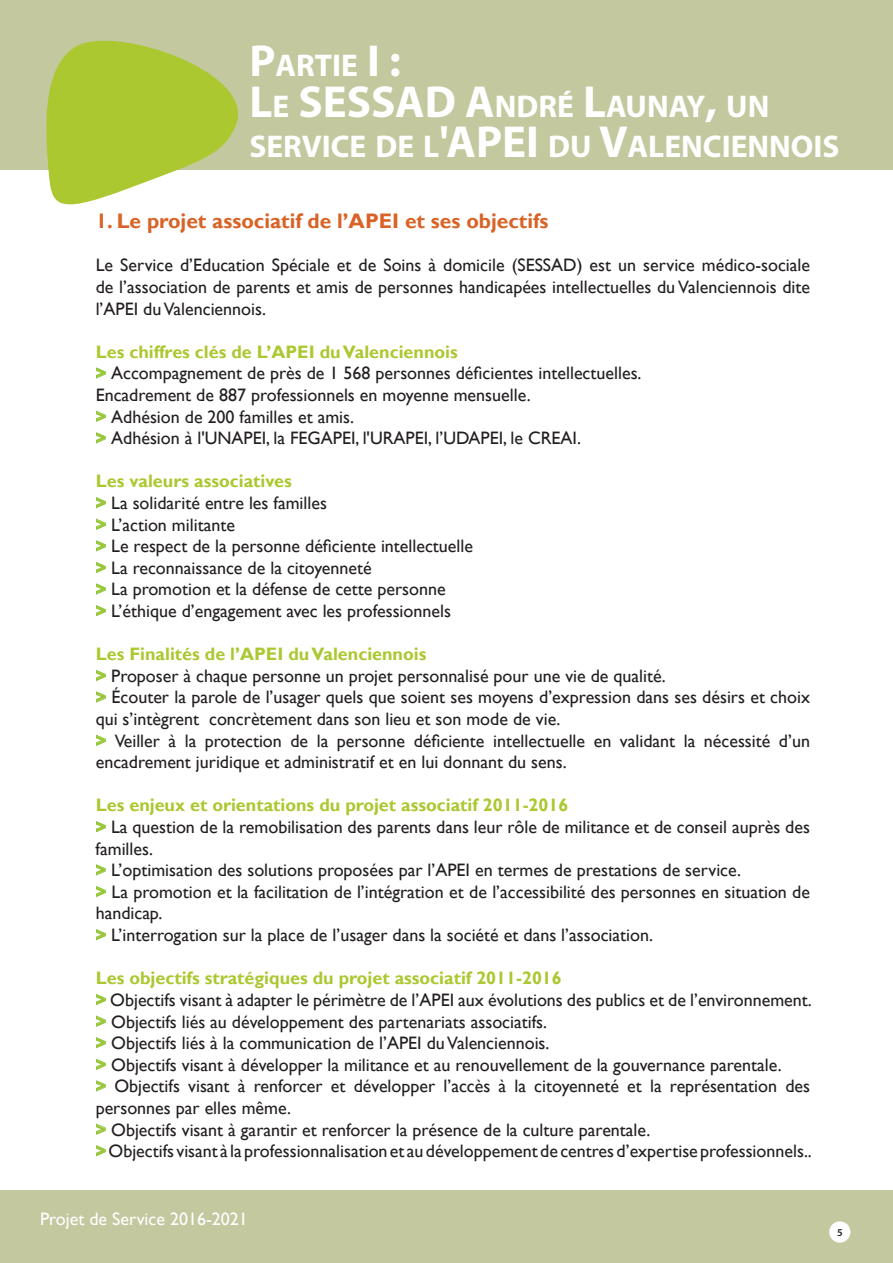
<style>
.page{position:relative;width:893px;height:1263px;background:#fff}
.page>*{position:absolute;margin:0;border:0;box-sizing:border-box;transform-origin:0 0}
.t1{font:700 31.5px/40.5px "Myriad Pro";color:#fff}
.t2{font:700 21px "Gill Sans";color:#d96326}
.t3{font:18px/21.6px "Gill Sans";color:#231f20}
.t4{font:18px "Gill Sans";color:#fff}
.t5{font:600 10.5px "Myriad Pro";color:#231f20}
.s1{font-size:45px}
.s2{font-weight:700;color:#abc831}
</style>
<div class="page">
<div style="left:0;top:0;width:893px;height:170px;background:#c3c89f"></div>
<svg style="left:46px;top:40px;width:193px;height:165px;fill:#abc831"></svg>
<div style="left:0;top:1191px;width:893px;height:72px;background:#c3c89f"></div>
<div style="left:829px;top:1221px;width:21px;height:21px;background:#fff;border-radius:50%"></div>
<svg style="left:96px;top:367px;width:10px;height:12px"></svg>
<svg style="left:96px;top:411px;width:10px;height:11px"></svg>
<svg style="left:96px;top:432px;width:10px;height:11px"></svg>
<svg style="left:96px;top:497px;width:10px;height:11px"></svg>
<svg style="left:96px;top:519px;width:10px;height:11px"></svg>
<svg style="left:96px;top:540px;width:10px;height:11px"></svg>
<svg style="left:96px;top:562px;width:10px;height:11px"></svg>
<svg style="left:96px;top:583px;width:10px;height:12px"></svg>
<svg style="left:96px;top:605px;width:10px;height:11px"></svg>
<svg style="left:96px;top:670px;width:10px;height:11px"></svg>
<svg style="left:96px;top:691px;width:10px;height:12px"></svg>
<svg style="left:96px;top:735px;width:10px;height:11px"></svg>
<svg style="left:96px;top:821px;width:10px;height:11px"></svg>
<svg style="left:96px;top:864px;width:10px;height:11px"></svg>
<svg style="left:96px;top:886px;width:10px;height:11px"></svg>
<svg style="left:96px;top:929px;width:10px;height:11px"></svg>
<svg style="left:96px;top:994px;width:10px;height:11px"></svg>
<svg style="left:96px;top:1015px;width:10px;height:12px"></svg>
<svg style="left:96px;top:1037px;width:10px;height:11px"></svg>
<svg style="left:96px;top:1059px;width:10px;height:11px"></svg>
<svg style="left:96px;top:1080px;width:10px;height:11px"></svg>
<svg style="left:96px;top:1123px;width:10px;height:12px"></svg>
<svg style="left:96px;top:1145px;width:10px;height:11px"></svg>
<h1 class="t1" style="left:249px;top:44px;width:589px"><span class="s1">P</span>ARTIE <span class="s1">I :<br>L</span>E <span class="s1">SESSAD A</span>NDRÉ <span class="s1">L</span>AUNAY<span class="s1">,</span> UN<br>SERVICE DE L<span class="s1">'APEI</span> DU <span class="s1">V</span>ALENCIENNOIS</h1>
<p class="t2" style="left:96px;top:208px;width:454px">1. Le projet associatif de l’APEI et ses objectifs</p>
<p class="t3" style="left:96px;top:255px;width:716px;text-align:justify">Le Service d’Education Spéciale et de Soins à domicile (SESSAD) est un service médico-sociale de l’association de parents et amis de personnes handicapées intellectuelles du Valenciennois dite l’APEI du Valenciennois.</p>
<p class="t3" style="left:96px;top:341px;width:547px"><span class="s2">Les chiffres clés de L’APEI du Valenciennois<br>&gt;</span> Accompagnement de près de 1 568 personnes déficientes intellectuelles.<br>Encadrement de 887 professionnels en moyenne mensuelle.<br><span class="s2">&gt;</span> Adhésion de 200 familles et amis.<br><span class="s2">&gt;</span> Adhésion à l'UNAPEI, la FEGAPEI, l'URAPEI, l’UDAPEI, le CREAI.</p>
<p class="t3" style="left:96px;top:471px;width:379px"><span class="s2">Les valeurs associatives<br>&gt;</span> La solidarité entre les familles<br><span class="s2">&gt;</span> L’action militante<br><span class="s2">&gt;</span> Le respect de la personne déficiente intellectuelle <span class="s2">&gt;</span> La reconnaissance de la citoyenneté<br><span class="s2">&gt;</span> La promotion et la défense de cette personne<br><span class="s2">&gt;</span> L’éthique d’engagement avec les professionnels</p>
<p class="t3" style="left:96px;top:644px;width:716px"><span class="s2">Les Finalités de l’APEI du Valenciennois<br>&gt;</span> Proposer à chaque personne un projet personnalisé pour une vie de qualité.<br><span class="s2">&gt;</span> Écouter la parole de l’usager quels que soient ses moyens d’expression dans ses désirs et choix qui s’intègrent concrètement dans son lieu et son mode de vie.<br><span class="s2">&gt;</span> Veiller à la protection de la personne déficiente intellectuelle en validant la nécessité d’un encadrement juridique et administratif et en lui donnant du sens.</p>
<p class="t3" style="left:96px;top:795px;width:716px"><span class="s2">Les enjeux et orientations du projet associatif 2011-2016<br>&gt;</span> La question de la remobilisation des parents dans leur rôle de militance et de conseil auprès des familles.<br><span class="s2">&gt;</span> L’optimisation des solutions proposées par l’APEI en termes de prestations de service.<br><span class="s2">&gt;</span> La promotion et la facilitation de l’intégration et de l’accessibilité des personnes en situation de handicap.<br><span class="s2">&gt;</span> L’interrogation sur la place de l’usager dans la société et dans l’association.</p>
<p class="t3" style="left:96px;top:968px;width:718px"><span class="s2">Les objectifs stratégiques du projet associatif 2011-2016<br>&gt;</span> Objectifs visant à adapter le périmètre de l’APEI aux évolutions des publics et de l’environnement. <span class="s2">&gt;</span> Objectifs liés au développement des partenariats associatifs.<br><span class="s2">&gt;</span> Objectifs liés à la communication de l’APEI du Valenciennois.<br><span class="s2">&gt;</span> Objectifs visant à développer la militance et au renouvellement de la gouvernance parentale.<br><span class="s2">&gt;</span> Objectifs visant à renforcer et développer l’accès à la citoyenneté et la représentation des personnes par elles même.<br><span class="s2">&gt;</span> Objectifs visant à garantir et renforcer la présence de la culture parentale.<br><span class="s2">&gt;</span> Objectifs visant à la professionnalisation et au développement de centres d’expertise professionnels..</p>
<p class="t4" style="left:40px;top:1208px;width:209px">Projet de Service 2016-2021</p>
<p class="t5" style="left:837px;top:1226px;width:7px">5</p>
</div>
